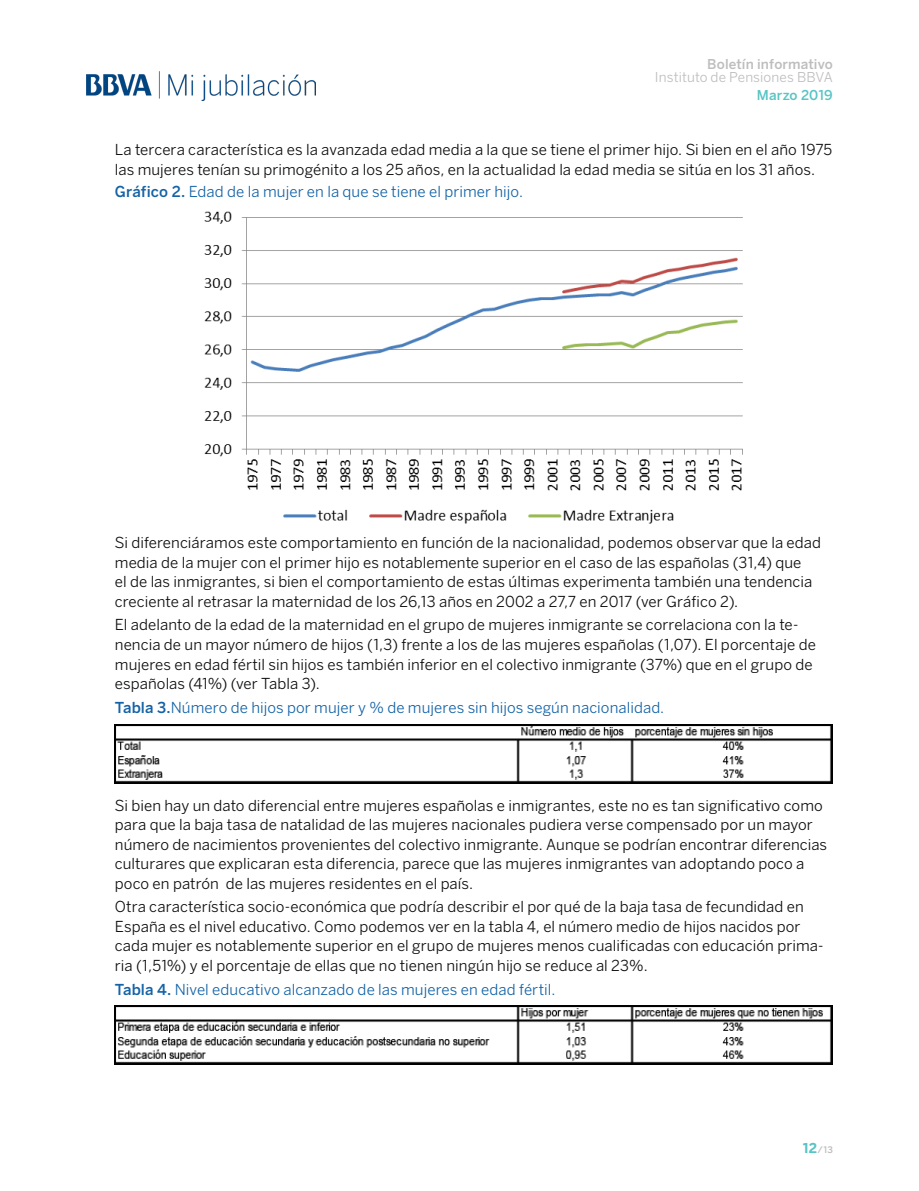
<style>
.page{position:relative;width:919px;height:1191px;background:#fff}
.page>*{position:absolute;margin:0;border:0;box-sizing:border-box;transform-origin:0 0}
.Cuerpo{font:15px/19.5px "BBVA Benton Sans";letter-spacing:.005em;color:#0d0d0d}
.Pie{font:15px "BBVA Benton Sans";letter-spacing:.005em;color:#1463a6}
.t1{font:13.5px "BBVA Benton Sans";letter-spacing:.01em;color:#bdbdbd}
.t2{font:300 13.5px "BBVA Benton Sans";letter-spacing:.01em;color:#bdbdbd}
.t3{font:300 13.5px "BBVA Benton Sans";letter-spacing:.005em;color:#59c4c4}
.t4{font:300 9px "BBVA Benton Sans";color:#bdbdbd}
.s1{font-weight:300}
.s2{font-weight:700;font-size:13.5px;color:#59c4c4}
</style>
<div class="page">
<img style="left:86px;top:72px;width:229px;height:28px">
<img style="left:115px;top:724px;width:717px;height:59px">
<img style="left:204px;top:211px;width:539px;height:313px">
<img style="left:114px;top:1006px;width:718px;height:59px">
<p class="t2" style="left:707px;top:56px;width:127px">Boletín informativo</p>
<p class="t1" style="left:654px;top:69px;width:179px">Instituto de Pensiones BBVA</p>
<p class="t3" style="left:756px;top:87px;width:77px">Marzo 2019</p>
<p class="Cuerpo" style="left:115px;top:140px;width:719px">La tercera característica es la avanzada edad media a la que se tiene el primer hijo. Si bien en el año 1975 las mujeres tenían su primogénito a los 25 años, en la actualidad la edad media se sitúa en los 31 años.</p>
<p class="Pie" style="left:115px;top:183px;width:409px"><span class="s1">Gráfico 2.</span> Edad de la mujer en la que se tiene el primer hijo.</p>
<p class="Cuerpo" style="left:115px;top:533px;width:707px">Si diferenciáramos este comportamiento en función de la nacionalidad, podemos observar que la edad media de la mujer con el primer hijo es notablemente superior en el caso de las españolas (31,4) que<br>el de las inmigrantes, si bien el comportamiento de estas últimas experimenta también una tendencia creciente al retrasar la maternidad de los 26,13 años en 2002 a 27,7 en 2017 (ver Gráfico 2).</p>
<p class="Cuerpo" style="left:115px;top:615px;width:702px">El adelanto de la edad de la maternidad en el grupo de mujeres inmigrante se correlaciona con la te&shy;nencia de un mayor número de hijos (1,3) frente a los de las mujeres españolas (1,07). El porcentaje de mujeres en edad fértil sin hijos es también inferior en el colectivo inmigrante (37%) que en el grupo de españolas (41%) (ver Tabla 3).</p>
<p class="Pie" style="left:115px;top:698px;width:551px"><span class="s1">Tabla 3.</span>Número de hijos por mujer y % de mujeres sin hijos según nacionalidad.</p>
<p class="Cuerpo" style="left:115px;top:795px;width:713px">Si bien hay un dato diferencial entre mujeres españolas e inmigrantes, este no es tan significativo como para que la baja tasa de natalidad de las mujeres nacionales pudiera verse compensado por un mayor número de nacimientos provenientes del colectivo inmigrante. Aunque se podrían encontrar diferencias culturares que explicaran esta diferencia, parece que las mujeres inmigrantes van adoptando poco a poco en patrón de las mujeres residentes en el país.</p>
<p class="Cuerpo" style="left:115px;top:897px;width:710px">Otra característica socio-económica que podría describir el por qué de la baja tasa de fecundidad en España es el nivel educativo. Como podemos ver en la tabla 4, el número medio de hijos nacidos por cada mujer es notablemente superior en el grupo de mujeres menos cualificadas con educación prima&shy;ria (1,51%) y el porcentaje de ellas que no tienen ningún hijo se reduce al 23%.</p>
<p class="Pie" style="left:115px;top:980px;width:442px"><span class="s1">Tabla 4.</span> Nivel educativo alcanzado de las mujeres en edad fértil.</p>
<p class="t4" style="left:802px;top:1144px;width:31px"><span class="s2">12</span>/13</p>
</div>
